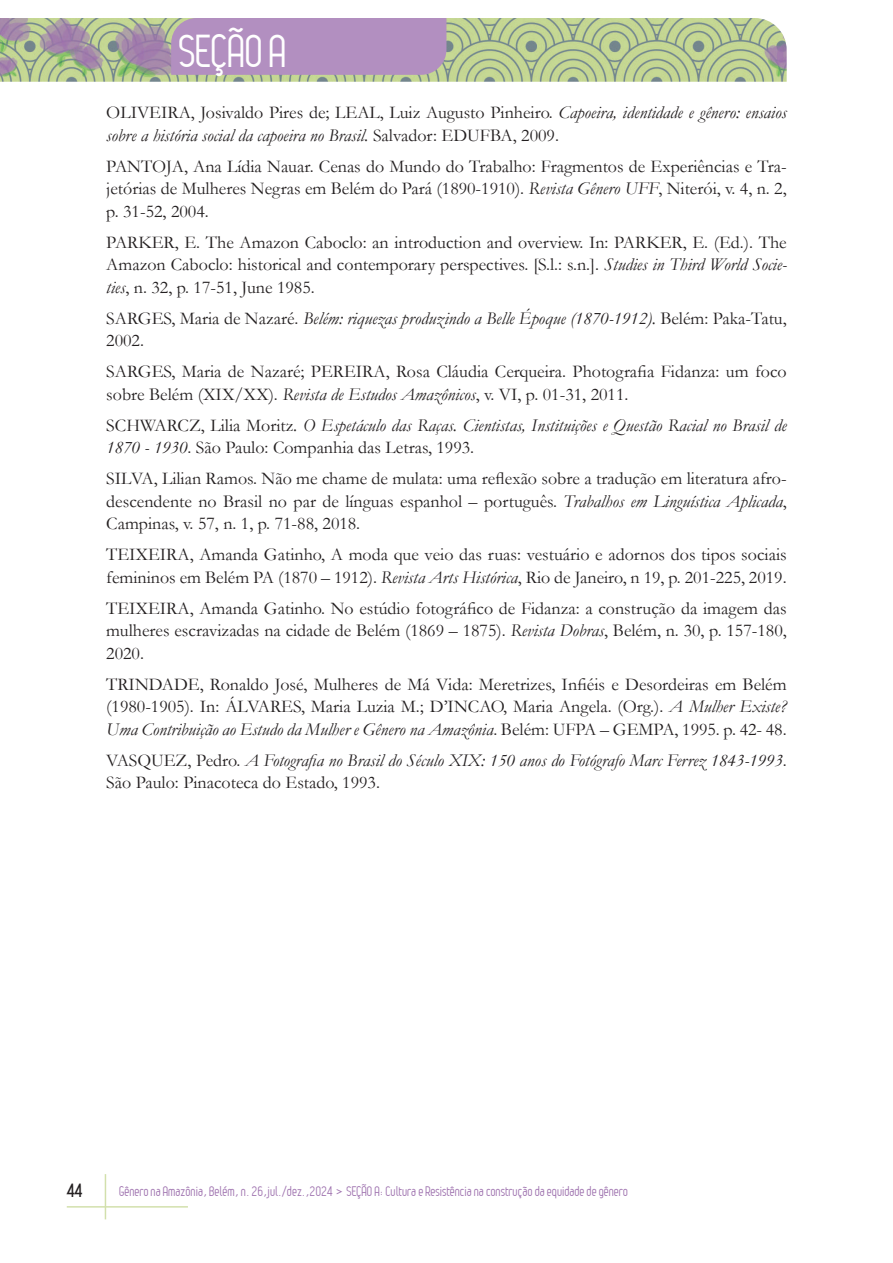
<style>
.page{position:relative;width:893px;height:1263px;background:#fff}
.page>*{position:absolute;margin:0;border:0;box-sizing:border-box;transform-origin:0 0}
.t1{font:45px "Leger";letter-spacing:-.01em;color:#fff}
.Referências{font:18px/22.5px "Garamond";color:#231f20;text-align:justify}
.Referências-2{font:italic 18px/22.5px "Garamond";color:#231f20}
.t2{font:700 18px "Leger";color:#231f20}
.t3{font:13.5px "Leger";color:#9f73af}
.s1{font-style:normal}
.s2{font-style:italic}
</style>
<div class="page">
<hr style="left:105px;top:1174px;width:1px;height:45px;background:#d2e0ac">
<hr style="left:67px;top:1206px;width:121px;height:1px;background:#d2e0ac">
<img style="left:0;top:18px;width:787px;height:64px">
<div style="left:171px;top:18px;width:275px;height:57px;background:#b28fc0"></div>
<p class="t1" style="left:179px;top:26px;width:110px">SEÇÃO A</p>
<p class="Referências-2" style="left:106px;top:101px;width:682px"><span class="s1">OLIVEIRA, Josivaldo Pires de; LEAL, Luiz Augusto Pinheiro.</span> Capoeira, identidade e gênero: ensaios sobre a história social da capoeira no Brasil. <span class="s1">Salvador: EDUFBA, 2009.</span></p>
<p class="Referências" style="left:106px;top:154px;width:682px">PANTOJA, Ana Lídia Nauar. Cenas do Mundo do Trabalho: Fragmentos de Experiências e Tra&shy;jetórias de Mulheres Negras em Belém do Pará (1890-1910). <span class="s2">Revista Gênero UFF</span>, Niterói, v. 4, n. 2, p. 31-52, 2004.</p>
<p class="Referências" style="left:106px;top:230px;width:682px">PARKER, E. The Amazon Caboclo: an introduction and overview. In: PARKER, E. (Ed.). The Amazon Caboclo: historical and contemporary perspectives. [S.l.: s.n.]. <span class="s2">Studies in Third World Socie&shy;ties</span>, n. 32, p. 17-51, June 1985.</p>
<p class="Referências-2" style="left:106px;top:306px;width:682px"><span class="s1">SARGES, Maria de Nazaré.</span> Belém: riquezas produzindo a Belle Époque (1870-1912). <span class="s1">Belém: Paka-Tatu,<br>2002.</span></p>
<p class="Referências" style="left:106px;top:360px;width:682px">SARGES, Maria de Nazaré; PEREIRA, Rosa Cláudia Cerqueira. Photografia Fidanza: um foco sobre Belém (XIX/XX). <span class="s2">Revista de Estudos Amazônicos</span>, v. VI, p. 01-31, 2011.</p>
<p class="Referências-2" style="left:106px;top:413px;width:682px"><span class="s1">SCHWARCZ, Lilia Moritz</span>. O Espetáculo das Raças. Cientistas, Instituições e Questão Racial no Brasil de<br>1870 - 1930<span class="s1">. São Paulo: Companhia das Letras, 1993.</span></p>
<p class="Referências" style="left:106px;top:467px;width:682px">SILVA, Lilian Ramos. Não me chame de mulata: uma reflexão sobre a tradução em literatura afro&shy;descendente no Brasil no par de línguas espanhol – português. <span class="s2">Trabalhos em Linguística Aplicada</span>, Campinas, v. 57, n. 1, p. 71-88, 2018.</p>
<p class="Referências" style="left:106px;top:543px;width:682px">TEIXEIRA, Amanda Gatinho, A moda que veio das ruas: vestuário e adornos dos tipos sociais femininos em Belém PA (1870 – 1912). <span class="s2">Revista Arts Histórica</span>, Rio de Janeiro, n 19, p. 201-225, 2019.</p>
<p class="Referências" style="left:106px;top:596px;width:682px">TEIXEIRA, Amanda Gatinho. No estúdio fotográfico de Fidanza: a construção da imagem das mulheres escravizadas na cidade de Belém (1869 – 1875). <span class="s2">Revista Dobras</span>, Belém, n. 30, p. 157-180, 2020.</p>
<p class="Referências" style="left:106px;top:672px;width:682px">TRINDADE, Ronaldo José, Mulheres de Má Vida: Meretrizes, Infiéis e Desordeiras em Belém (1980-1905). In: ÁLVARES, Maria Luzia M.; D’INCAO, Maria Angela. (Org.). <span class="s2">A Mulher Existe?<br>Uma Contribuição ao Estudo da Mulher e Gênero na Amazônia</span>. Belém: UFPA – GEMPA, 1995. p. 42- 48.</p>
<p class="Referências-2" style="left:106px;top:748px;width:682px"><span class="s1">VASQUEZ, Pedro.</span> A Fotografia no Brasil do Século XIX: 150 anos do Fotógrafo Marc Ferrez 1843-1993<span class="s1">.<br>São Paulo: Pinacoteca do Estado, 1993.</span></p>
<p class="t2" style="left:67px;top:1180px;width:17px">44</p>
<p class="t3" style="left:119px;top:1183px;width:510px">Gênero na Amazônia, Belém, n. 26,jul./dez.,2024 &gt; SEÇÃO A: Cultura e Resistência na construção da equidade de gênero</p>
</div>
